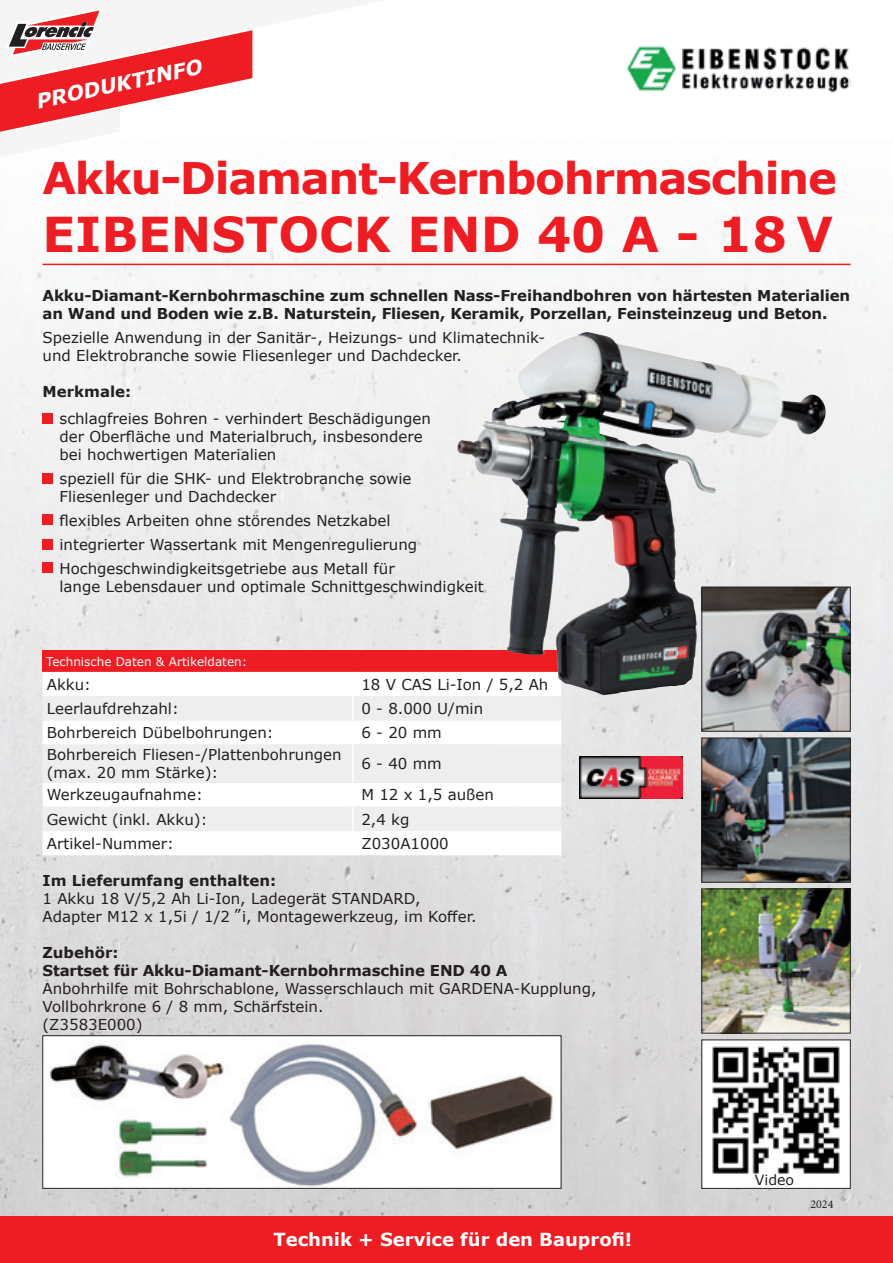
<style>
.page{position:relative;width:893px;height:1263px;background:#fff}
.page>*{position:absolute;margin:0;border:0;box-sizing:border-box;transform-origin:0 0}
.t1{font:700 48px "Verdana";color:#ee1d23}
.t2{font:700 43.5px "Verdana";letter-spacing:-.03em;color:#ee1d23}
.t3{font:italic 700 20.25px "Verdana";color:#fff}
.t4{font:700 18px "Verdana";color:#fff}
.t5{font:15px/18px "Verdana";color:#231f20}
.t6{font:700 15px/18px "Verdana";letter-spacing:-.01em;color:#231f20}
.t7{font:14.1px "Verdana";color:#231f20}
.t8{font:12px "Verdana";color:#fff}
.t9{font:12px "Minion Pro";color:#231f20}
</style>
<div class="page">
<img style="left:0;top:68px;width:893px;height:1148px">
<div style="left:0;top:1216px;width:893px;height:47px;background:#ee1d23"></div>
<svg style="left:0;top:10px;width:387px;height:147px"></svg>
<hr style="left:43px;top:264px;width:807px;height:1px;background:#ee1d23">
<div style="left:43px;top:651px;width:518px;height:21px;background:#ee1d23"></div>
<svg style="left:43px;top:672px;width:518px;height:183px"></svg>
<svg style="left:43px;top:696px;width:518px;height:135px;fill:#eeeeef"></svg>
<hr style="left:352px;top:672px;width:2px;height:24px;background:#fff">
<hr style="left:352px;top:696px;width:2px;height:24px;background:#fff">
<hr style="left:352px;top:720px;width:2px;height:25px;background:#fff">
<hr style="left:352px;top:745px;width:2px;height:37px;background:#fff">
<hr style="left:352px;top:782px;width:2px;height:25px;background:#fff">
<hr style="left:352px;top:807px;width:2px;height:24px;background:#fff">
<hr style="left:352px;top:831px;width:2px;height:24px;background:#fff">
<div style="left:42px;top:539px;width:11px;height:11px;background:#ee1d23"></div>
<div style="left:43px;top:414px;width:10px;height:10px;background:#ee1d23"></div>
<div style="left:43px;top:473px;width:10px;height:11px;background:#ee1d23"></div>
<div style="left:43px;top:514px;width:10px;height:11px;background:#ee1d23"></div>
<div style="left:43px;top:562px;width:10px;height:11px;background:#ee1d23"></div>
<img style="left:456px;top:332px;width:128px;height:323px">
<img style="left:704px;top:589px;width:144px;height:140px">
<div style="left:702px;top:587px;width:148px;height:144px;border:1px solid #231f20"></div>
<div style="left:702px;top:1040px;width:148px;height:148px;background:#fff"></div>
<img style="left:712px;top:1046px;width:128px;height:128px">
<img style="left:704px;top:891px;width:144px;height:140px">
<div style="left:702px;top:889px;width:148px;height:144px;border:1px solid #231f20"></div>
<img style="left:704px;top:740px;width:144px;height:140px">
<div style="left:702px;top:738px;width:148px;height:144px;border:1px solid #231f20"></div>
<div style="left:43px;top:1036px;width:518px;height:152px;background:#fff"></div>
<img style="left:50px;top:1044px;width:503px;height:142px">
<div style="left:43px;top:1035px;width:518px;height:153px;border:1px solid #231f20"></div>
<img style="left:580px;top:756px;width:102px;height:42px">
<img style="left:627px;top:46px;width:223px;height:54px">
<h3 class="t3" style="left:33px;top:87px;width:171px;rotate:-12deg">PRODUKTINFO</h3>
<h2 class="t2" style="left:43px;top:147px;width:796px">Akku-Diamant-Kernbohrmaschine</h2>
<h1 class="t1" style="left:43px;top:200px;width:792px">EIBENSTOCK END 40 A - 18 V</h1>
<p class="t6" style="left:43px;top:286px;width:809px">Akku-Diamant-Kernbohrmaschine zum schnellen Nass-Freihandbohren von härtesten Materialien an Wand und Boden wie z.B. Naturstein, Fliesen, Keramik, Porzellan, Feinsteinzeug und Beton.</p>
<p class="t5" style="left:43px;top:328px;width:504px">Spezielle Anwendung in der Sanitär-, Heizungs- und Klimatechnik&shy;und Elektrobranche sowie Fliesenleger und Dachdecker.</p>
<p class="t6" style="left:43px;top:382px;width:90px">Merkmale:</p>
<p class="t5" style="left:60px;top:409px;width:373px;text-indent:-17px">• schlagfreies Bohren - verhindert Beschädigungen der Oberfläche und Materialbruch, insbesondere bei hochwertigen Materialien</p>
<p class="t5" style="left:60px;top:469px;width:354px;text-indent:-17px">• speziell für die SHK- und Elektrobranche sowie<br>Fliesenleger und Dachdecker</p>
<p class="t5" style="left:43px;top:511px;width:350px">• flexibles Arbeiten ohne störendes Netzkabel</p>
<p class="t5" style="left:43px;top:535px;width:376px">• integrierter Wassertank mit Mengenregulierung</p>
<p class="t5" style="left:60px;top:559px;width:426px;text-indent:-17px">• Hochgeschwindigkeitsgetriebe aus Metall für<br>lange Lebensdauer und optimale Schnittgeschwindigkeit</p>
<p class="t8" style="left:46px;top:653px;width:202px">Technische Daten &amp; Artikeldaten:</p>
<p class="t5" style="left:47px;top:675px;width:46px">Akku:</p>
<p class="t5" style="left:361px;top:675px;width:188px">18 V CAS Li-Ion / 5,2 Ah</p>
<p class="t5" style="left:47px;top:699px;width:134px">Leerlaufdrehzahl:</p>
<p class="t5" style="left:361px;top:699px;width:123px">0 - 8.000 U/min</p>
<p class="t5" style="left:47px;top:724px;width:229px">Bohrbereich Dübelbohrungen:</p>
<p class="t5" style="left:361px;top:724px;width:82px">6 - 20 mm</p>
<p class="t5" style="left:47px;top:746px;width:296px">Bohrbereich Fliesen-/Plattenbohrungen (max. 20 mm Stärke):</p>
<p class="t5" style="left:361px;top:755px;width:82px">6 - 40 mm</p>
<p class="t5" style="left:47px;top:786px;width:158px">Werkzeugaufnahme:</p>
<p class="t5" style="left:361px;top:786px;width:134px">M 12 x 1,5 außen</p>
<p class="t5" style="left:47px;top:810px;width:162px">Gewicht (inkl. Akku):</p>
<p class="t5" style="left:361px;top:810px;width:50px">2,4 kg</p>
<p class="t5" style="left:47px;top:834px;width:129px">Artikel-Nummer:</p>
<p class="t5" style="left:361px;top:834px;width:89px">Z030A1000</p>
<p class="t6" style="left:43px;top:871px;width:235px">Im Lieferumfang enthalten:</p>
<p class="t5" style="left:43px;top:889px;width:380px">1 Akku 18 V/5,2 Ah Li-Ion, Ladegerät STANDARD,<br>Adapter M12 x 1,5i / 1/2</p>
<p class="t5" style="left:235px;top:897px;width:8px">„</p>
<p class="t5" style="left:242px;top:907px;width:236px">i, Montagewerkzeug, im Koffer.</p>
<p class="t6" style="left:43px;top:943px;width:466px">Zubehör:<br>Startset für Akku-Diamant-Kernbohrmaschine END 40 A</p>
<p class="t5" style="left:43px;top:979px;width:555px">Anbohrhilfe mit Bohrschablone, Wasserschlauch mit GARDENA-Kupplung,<br>Vollbohrkrone 6 / 8 mm, Schärfstein.<br>(Z3583E000)</p>
<p class="t4" style="left:273px;top:1227px;width:360px">Technik + Service für den Bauprofi!</p>
<p class="t7" style="left:755px;top:1170px;width:41px">Video</p>
<p class="t9" style="left:810px;top:1196px;width:25px">2024</p>
</div>
